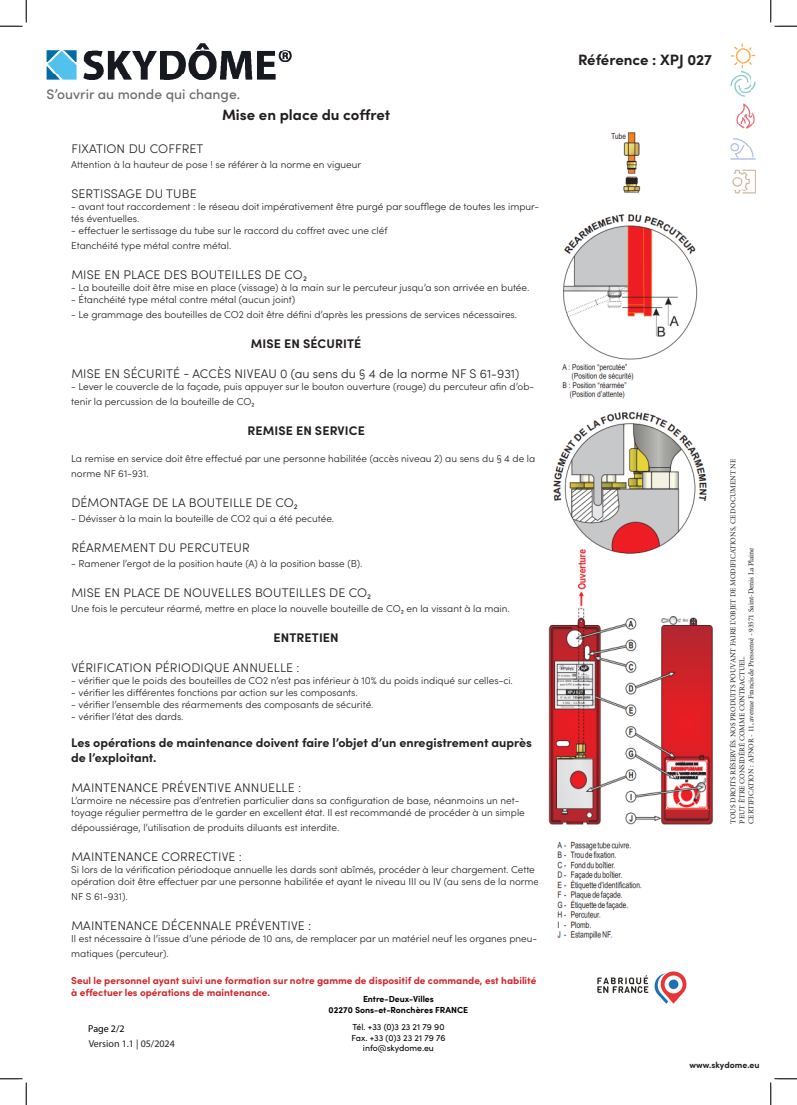
<style>
.page{position:relative;width:797px;height:1105px;background:#fff}
.page>*{position:absolute;margin:0;border:0;box-sizing:border-box;transform-origin:0 0}
.t1{font:700 15px "Sofia Pro";color:#231f20}
.t2{font:500 13.88px "Sofia Pro";color:#6c6d70}
.t3{font:300 12.5px "Sofia Pro";letter-spacing:.01em;color:#231f20}
.t4{font:700 12.5px/15px "Sofia Pro";color:#231f20}
.t5{font:300 10px/12px "Sofia Pro";color:#231f20}
.t6{font:700 10px/12px "Sofia Pro";color:#d1232a}
.t7{font:10px "Myriad Pro";color:#231f20}
.t8{font:10px "Myriad Pro";color:#000}
.t9{font:8.75px/10.5px "Sofia Pro";color:#000;text-align:center}
.t10{font:700 8.75px/10.5px "Sofia Pro";color:#000;text-align:center}
._04_-_Sous_titre{font:700 8.75px "Sofia Pro";color:#231f20}
.t11{font:7.5px/9px "Minion Pro";color:#231f20}
</style>
<div class="page">
<img style="left:46px;top:43px;width:246px;height:37px">
<img style="left:730px;top:43px;width:25px;height:25px">
<img style="left:731px;top:72px;width:24px;height:24px">
<img style="left:736px;top:104px;width:19px;height:24px">
<img style="left:731px;top:138px;width:24px;height:22px">
<img style="left:732px;top:169px;width:23px;height:25px">
<img style="left:553px;top:132px;width:154px;height:458px">
<img style="left:548px;top:593px;width:165px;height:347px">
<img style="left:597px;top:971px;width:90px;height:33px">
<svg style="left:0;top:0;width:27px;height:27px"></svg>
<svg style="left:0;top:1078px;width:27px;height:27px"></svg>
<svg style="left:770px;top:0;width:27px;height:27px"></svg>
<svg style="left:770px;top:1078px;width:27px;height:27px"></svg>
<p class="t2" style="left:46px;top:84px;width:195px">S’ouvrir au monde qui change.</p>
<p class="t1" style="left:222px;top:104px;width:169px">Mise en place du coffret</p>
<p class="t3" style="left:71px;top:140px;width:134px">FIXATION DU COFFRET</p>
<p class="t5" style="left:71px;top:158px;width:291px">Attention à la hauteur de pose ! se référer à la norme en vigueur</p>
<p class="t3" style="left:71px;top:185px;width:127px">SERTISSAGE DU TUBE</p>
<p class="t5" style="left:71px;top:200px;width:469px">- avant tout raccordement : le réseau doit impérativement être purgé par soufflege de toutes les impur&shy;tés éventuelles.</p>
<p class="t5" style="left:71px;top:224px;width:318px">- effectuer le sertissage du tube sur le raccord du coffret avec une cléf</p>
<p class="t5" style="left:71px;top:239px;width:161px">Etanchéité type métal contre métal.</p>
<p class="t3" style="left:71px;top:266px;width:237px">MISE EN PLACE DES BOUTEILLES DE CO2</p>
<p class="t5" style="left:71px;top:281px;width:459px">- La bouteille doit être mise en place (vissage) à la main sur le percuteur jusqu’a son arrivée en butée.</p>
<p class="t5" style="left:71px;top:293px;width:225px">- Étanchéité type métal contre métal (aucun joint)</p>
<p class="t5" style="left:71px;top:308px;width:447px">- Le grammage des bouteilles de CO2 doit être défini d’après les pressions de services nécessaires.</p>
<p class="t4" style="left:251px;top:335px;width:112px">MISE EN SÉCURITÉ</p>
<p class="t3" style="left:71px;top:365px;width:449px">MISE EN SÉCURITÉ - ACCÈS NIVEAU 0 (au sens du § 4 de la norme NF S 61-931)</p>
<p class="t5" style="left:71px;top:379px;width:464px;line-height:15px">- Lever le couvercle de la façade, puis appuyer sur le bouton ouverture (rouge) du percuteur afin d’ob&shy;tenir la percussion de la bouteille de CO2</p>
<p class="t4" style="left:247px;top:422px;width:119px">REMISE EN SERVICE</p>
<p class="t5" style="left:71px;top:451px;width:465px;line-height:15px">La remise en service doit être effectué par une personne habilitée (accès niveau 2) au sens du § 4 de la norme NF 61-931.</p>
<p class="t3" style="left:71px;top:494px;width:228px">DÉMONTAGE DE LA BOUTEILLE DE CO2</p>
<p class="t5" style="left:71px;top:512px;width:264px">- Dévisser à la main la bouteille de CO2 qui a été pecutée.</p>
<p class="t3" style="left:71px;top:539px;width:180px">RÉARMEMENT DU PERCUTEUR</p>
<p class="t5" style="left:71px;top:557px;width:293px">- Ramener l’ergot de la position haute (A) à la position basse (B).</p>
<p class="t3" style="left:71px;top:584px;width:301px">MISE EN PLACE DE NOUVELLES BOUTEILLES DE CO2</p>
<p class="t5" style="left:71px;top:602px;width:440px">Une fois le percuteur réarmé, mettre en place la nouvelle bouteille de CO2 en la vissant à la main.</p>
<p class="t4" style="left:273px;top:629px;width:67px">ENTRETIEN</p>
<p class="t3" style="left:71px;top:659px;width:230px">VÉRIFICATION PÉRIODIQUE ANNUELLE :</p>
<p class="t5" style="left:71px;top:674px;width:443px">- vérifier que le poids des bouteilles de CO2 n’est pas inférieur à 10% du poids indiqué sur celles-ci.</p>
<p class="t5" style="left:71px;top:686px;width:288px">- vérifier les différentes fonctions par action sur les composants.</p>
<p class="t5" style="left:71px;top:698px;width:304px">- vérifier l’ensemble des réarmements des composants de sécurité.</p>
<p class="t5" style="left:71px;top:710px;width:114px">- vérifier l’état des dards.</p>
<p class="t4" style="left:71px;top:734px;width:462px">Les opérations de maintenance doivent faire l’objet d’un enregistrement auprès de l’exploitant.</p>
<p class="t3" style="left:71px;top:779px;width:231px">MAINTENANCE PRÉVENTIVE ANNUELLE :</p>
<p class="t5" style="left:71px;top:794px;width:455px">L’armoire ne nécessire pas d’entretien particulier dans sa configuration de base, néanmoins un net&shy;toyage régulier permettra de le garder en excellent état. Il est recommandé de procéder à un simple</p>
<p class="t5" style="left:71px;top:821px;width:269px">dépoussiérage, l’utilisation de produits diluants est interdite.</p>
<p class="t3" style="left:71px;top:848px;width:172px">MAINTENANCE CORRECTIVE :</p>
<p class="t5" style="left:71px;top:863px;width:469px">Si lors de la vérification périodoque annuelle les dards sont abîmés, procéder à leur chargement. Cette opération doit être effectuer par une personne habilitée et ayant le niveau III ou IV (au sens de la norme</p>
<p class="t5" style="left:71px;top:890px;width:58px">NF S 61-931).</p>
<p class="t3" style="left:71px;top:917px;width:241px">MAINTENANCE DÉCENNALE PRÉVENTIVE :</p>
<p class="t5" style="left:71px;top:931px;width:467px;line-height:15px">Il est nécessaire à l’issue d’une période de 10 ans, de remplacer par un matériel neuf les organes pneu&shy;matiques (percuteur).</p>
<p class="t6" style="left:71px;top:974px;width:466px">Seul le personnel ayant suivi une formation sur notre gamme de dispositif de commande, est habilité à effectuer les opérations de maintenance.</p>
<p class="t10" style="left:328px;top:993px;width:141px">Entre-Deux-Villes<br>02270 Sons-et-Ronchères FRANCE</p>
<p class="t9" style="left:351px;top:1021px;width:95px">Tél. +33 (0)3 23 21 79 90<br>Fax. +33 (0)3 23 21 79 76 info@skydome.eu</p>
<p class="t8" style="left:88px;top:1022px;width:38px">Page 2/2</p>
<p class="t7" style="left:89px;top:1038px;width:88px">Version 1.1 | 05/2024</p>
<p class="t1" style="left:578px;top:48px;width:135px">Référence : XPJ 027</p>
<p class="t11" style="left:728px;top:823px;width:366px;rotate:-90deg">TOUS DROITS RÉSERVÉS. NOS PRODUITS POUVANT FAIRE L’OBJET DE MODIFICATIONS, CE DOCUMENT NE<br>PEUT ÊTRE CONSIDÉRÉ COMME CONTRACTUEL.</p>
<p class="t11" style="left:746px;top:823px;width:278px;rotate:-90deg">CERTIFICATION : AFNOR - 11, avenue Francis de Pressensé - 93571 Saint-Denis La Plaine</p>
<p class="_04_-_Sous_titre" style="left:689px;top:1058px;width:72px">www.skydome.eu</p>
</div>
